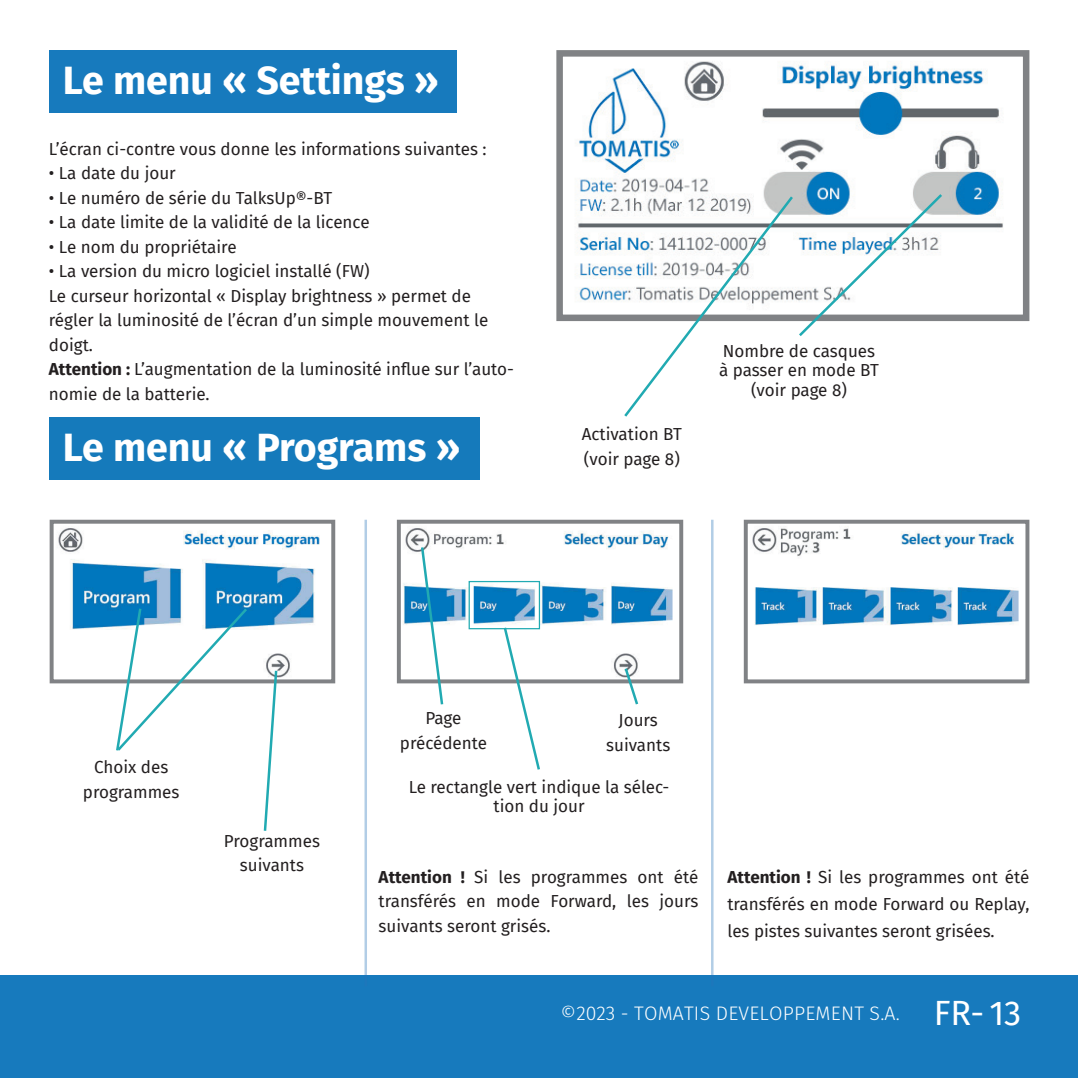
<style>
.page{position:relative;width:1078px;height:1078px;background:#fff}
.page>*{position:absolute;margin:0;border:0;box-sizing:border-box;transform-origin:0 0}
.t1{font:700 39.25px "Fira Sans";color:#fff}
.t2{font:34.25px "Fira Sans";color:#fff}
.t3{font:300 19.5px "Fira Sans";letter-spacing:.01em;color:#fff}
.t4{font:17px/24.5px "Fira Sans";color:#231f20;text-align:center}
.s1{font-weight:700}
</style>
<div class="page">
<div style="left:0;top:974px;width:1077px;height:103px;background:#177abd"></div>
<img style="left:576px;top:61px;width:427px;height:240px">
<div style="left:556px;top:50px;width:473px;height:271px;border:6px solid #808285"></div>
<div style="left:50px;top:50px;width:407px;height:62px;background:#177abd"></div>
<div style="left:50px;top:416px;width:430px;height:63px;background:#157abb"></div>
<img style="left:58px;top:528px;width:262px;height:150px">
<div style="left:50px;top:519px;width:285px;height:164px;border:4px solid #808285"></div>
<img style="left:403px;top:528px;width:270px;height:149px">
<div style="left:397px;top:519px;width:286px;height:164px;border:4px solid #808285"></div>
<img style="left:752px;top:526px;width:267px;height:100px">
<div style="left:743px;top:519px;width:286px;height:164px;border:4px solid #808285"></div>
<svg style="left:114px;top:605px;width:135px;height:146px"></svg>
<svg style="left:262px;top:668px;width:17px;height:163px"></svg>
<svg style="left:419px;top:544px;width:25px;height:161px"></svg>
<svg style="left:622px;top:665px;width:18px;height:40px"></svg>
<svg style="left:501px;top:624px;width:40px;height:146px"></svg>
<div style="left:468px;top:580px;width:72px;height:49px;border:1px solid #21aab2"></div>
<hr style="left:364px;top:519px;width:3px;height:467px;background:#2874b9">
<hr style="left:710px;top:519px;width:3px;height:467px;background:#2874b9">
<svg style="left:621px;top:191px;width:323px;height:226px"></svg>
<h1 class="t1" style="left:63px;top:47px;width:377px">Le menu « Settings »</h1>
<p class="t4" style="left:49px;top:136px;width:439px">L’écran ci-contre vous donne les informations suivantes :</p>
<p class="t4" style="left:49px;top:160px;width:128px">• La date du jour</p>
<p class="t4" style="left:49px;top:185px;width:285px">• Le numéro de série du TalksUp®-BT</p>
<p class="t4" style="left:49px;top:209px;width:322px">• La date limite de la validité de la licence</p>
<p class="t4" style="left:49px;top:234px;width:189px">• Le nom du propriétaire</p>
<p class="t4" style="left:49px;top:258px;width:466px;text-align:left">• La version du micro logiciel installé (FW)<br>Le curseur horizontal « Display brightness » permet de régler la luminosité de l’écran d’un simple mouvement le doigt.<br><span class="s1">Attention :</span> L’augmentation de la luminosité influe sur l’auto&shy;nomie de la batterie.</p>
<h1 class="t1" style="left:63px;top:414px;width:399px">Le menu « Programs »</h1>
<p class="t4" style="left:581px;top:421px;width:102px;text-align:left">Activation BT (voir page 8)</p>
<p class="t4" style="left:719px;top:340px;width:161px;line-height:19.5px">Nombre de casques à passer en mode BT (voir page 8)</p>
<p class="t4" style="left:83px;top:754px;width:98px">Choix des programmes</p>
<p class="t4" style="left:400px;top:705px;width:89px">Page précédente</p>
<p class="t4" style="left:606px;top:707px;width:66px">Jours suivants</p>
<p class="t4" style="left:408px;top:776px;width:262px;line-height:19.5px">Le rectangle vert indique la sélec&shy;tion du jour</p>
<p class="t4" style="left:224px;top:827px;width:97px">Programmes suivants</p>
<p class="t4" style="left:378px;top:864px;width:321px;text-align:justify"><span class="s1">Attention !</span> Si les programmes ont été transférés en mode Forward, les jours suivants seront grisés.</p>
<p class="t4" style="left:727px;top:862px;width:303px;line-height:27px;text-align:justify"><span class="s1">Attention !</span> Si les programmes ont été transférés en mode Forward ou Replay, les pistes suivantes seront grisées.</p>
<p class="t3" style="left:560px;top:998px;width:340px">©2023 - TOMATIS DEVELOPPEMENT S.A.</p>
<h2 class="t2" style="left:933px;top:986px;width:89px">FR-13</h2>
</div>
